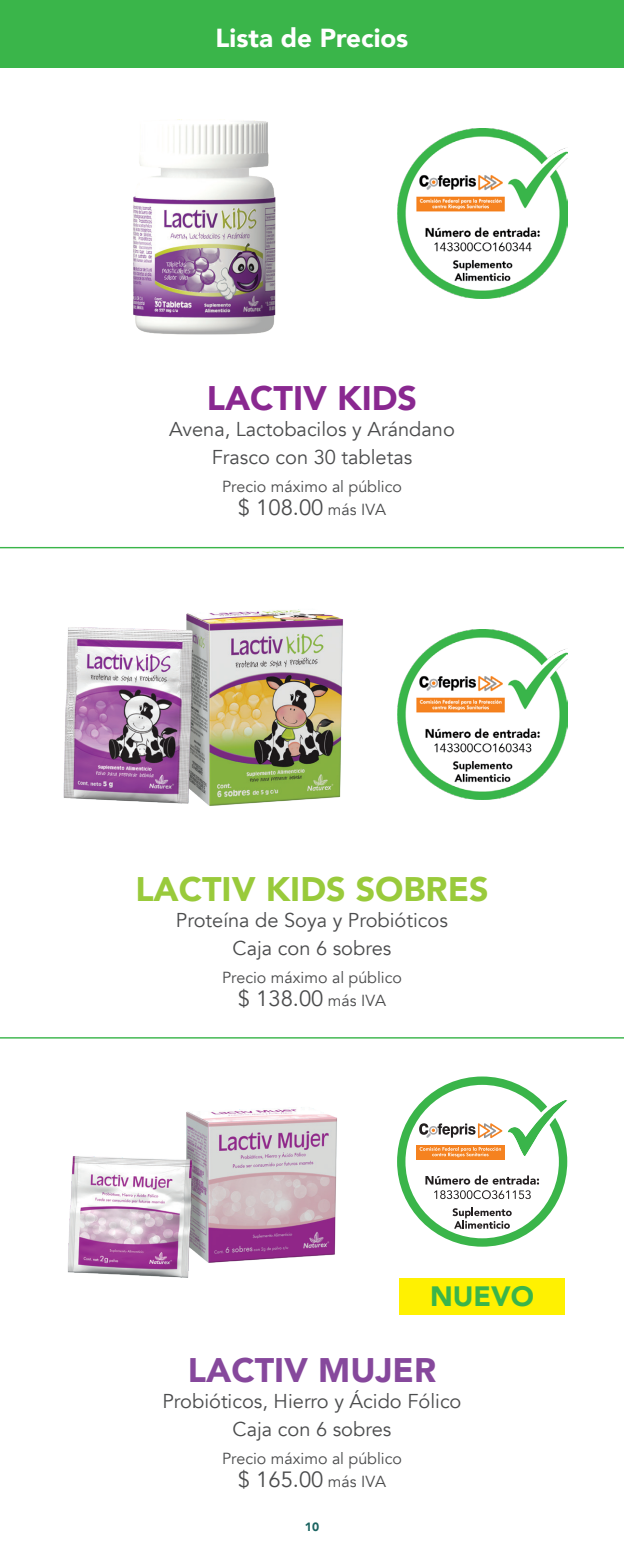
<style>
.page{position:relative;width:624px;height:1560px;background:#fff}
.page>*{position:absolute;margin:0;border:0;box-sizing:border-box;transform-origin:0 0}
.t1{font:900 34px "Avenir";color:#99ca3b}
.t2{font:900 34px "Avenir";color:#86489c}
.t3{font:900 34px "Avenir";color:#892890}
.t4{font:900 28px "Avenir";color:#3ab54a}
.t5{font:900 26px "Avenir";color:#fff}
.t6{font:22px "Avenir";color:#4b4c4d}
.t7{font:20px/28px "Avenir";color:#4b4c4d;text-align:center}
.t8{font:16px "Avenir";color:#4b4c4d}
.t9{font:900 12px "Avenir";color:#1b6461}
.s1{font-size:16px}
</style>
<div class="page">
<div style="left:0;top:0;width:624px;height:68px;background:#3ab54a"></div>
<hr style="left:0;top:547px;width:624px;height:1px;background:#3ab54a">
<hr style="left:0;top:1037px;width:624px;height:1px;background:#3ab54a">
<img style="left:67px;top:1107px;width:270px;height:171px">
<div style="left:397px;top:1076px;width:170px;height:170px;background:#3ab54a;border-radius:50%"></div>
<div style="left:405px;top:1084px;width:154px;height:154px;background:#fff;border-radius:50%"></div>
<svg style="left:452px;top:1207px;width:59px;height:21px"></svg>
<svg style="left:425px;top:1175px;width:114px;height:23px"></svg>
<div style="left:416px;top:1144px;width:88px;height:15px;background:#f58220"></div>
<svg style="left:419px;top:1096px;width:148px;height:63px"></svg>
<div style="left:399px;top:1277px;width:166px;height:37px;background:#fff101"></div>
<img style="left:397px;top:629px;width:170px;height:170px">
<img style="left:397px;top:129px;width:170px;height:170px">
<img style="left:63px;top:609px;width:280px;height:197px">
<img style="left:133px;top:119px;width:143px;height:216px">
<h3 class="t5" style="left:216px;top:16px;width:194px">Lista de Precios</h3>
<p class="t3" style="left:207px;top:369px;width:212px">LACTIV KIDS</p>
<p class="t7" style="left:169px;top:415px;width:287px">Avena, Lactobacilos y Arándano<br>Frasco con 30 tabletas</p>
<p class="t8" style="left:222px;top:477px;width:181px">Precio máximo al público</p>
<p class="t6" style="left:238px;top:494px;width:150px">$ 108.00 <span class="s1">más IVA</span></p>
<p class="t1" style="left:135px;top:859px;width:355px">LACTIV KIDS SOBRES</p>
<p class="t7" style="left:176px;top:906px;width:273px">Proteína de Soya y Probióticos<br>Caja con 6 sobres</p>
<p class="t8" style="left:222px;top:967px;width:181px">Precio máximo al público</p>
<p class="t6" style="left:238px;top:984px;width:150px">$ 138.00 <span class="s1">más IVA</span></p>
<p class="t4" style="left:430px;top:1271px;width:105px">NUEVO</p>
<p class="t2" style="left:188px;top:1340px;width:250px">LACTIV MUJER</p>
<p class="t7" style="left:162px;top:1386px;width:300px">Probióticos, Hierro y Ácido Fólico<br>Caja con 6 sobres</p>
<p class="t8" style="left:222px;top:1448px;width:181px">Precio máximo al público</p>
<p class="t6" style="left:238px;top:1465px;width:150px">$ 165.00 <span class="s1">más IVA</span></p>
<p class="t9" style="left:305px;top:1515px;width:16px">10</p>
</div>
